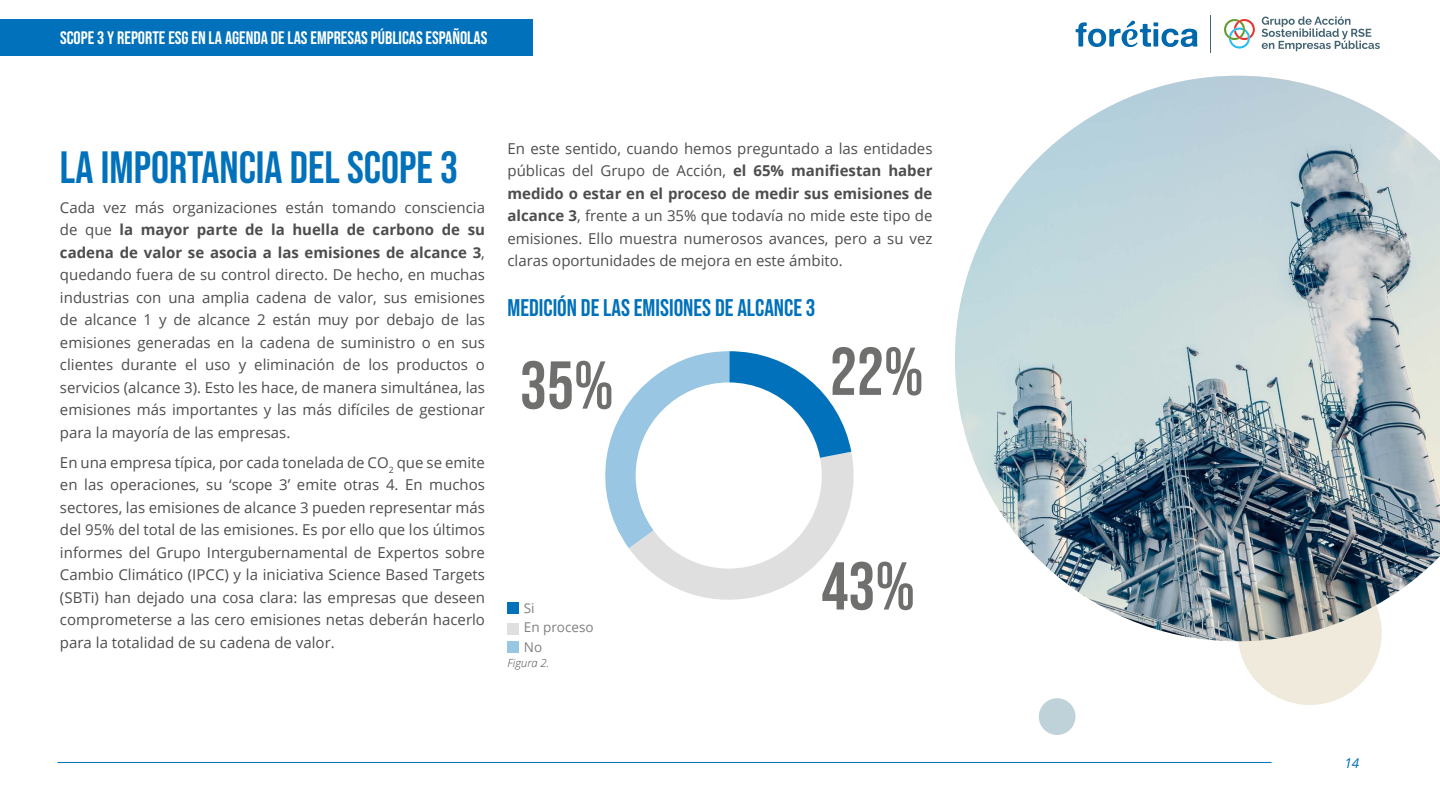
<style>
.page{position:relative;width:1440px;height:810px;background:#fff}
.page>*{position:absolute;margin:0;border:0;box-sizing:border-box;transform-origin:0 0}
.t1{font:67.5px "Bebas Neue";color:#6f6f6e}
.t2{font:45px "Bebas Neue";color:#0071ba}
.t3{font:24px "Bebas Neue";color:#0071ba}
.t4{font:18px "Bebas Neue";color:#fff}
.t5{font:15px/22.5px "Open Sans";color:#4d4d4d;text-align:justify}
.t6{font:13.5px/20px "Open Sans";color:#808080}
.t7{font:italic 13.5px "Open Sans";color:#0071ba}
.t8{font:italic 300 11.25px "Open Sans";color:#4d4d4d}
.s1{font-weight:700}
</style>
<div class="page">
<div style="left:0;top:19px;width:532px;height:37px;background:#0071ba"></div>
<hr style="left:57px;top:762px;width:1215px;height:1px;background:#0071ba">
<svg style="left:1076px;top:21px;width:121px;height:26px"></svg>
<hr style="left:1210px;top:15px;width:1px;height:38px;background:#446472">
<svg style="left:1262px;top:16px;width:118px;height:35px"></svg>
<svg style="left:1224px;top:19px;width:31px;height:30px"></svg>
<img style="left:955px;top:76px;width:485px;height:565px">
<svg style="left:1238px;top:561px;width:144px;height:144px;background:#b4b6af"></svg>
<div style="left:1039px;top:698px;width:37px;height:37px;background:#bfd2d9;border-radius:50%"></div>
<svg style="left:605px;top:351px;width:249px;height:249px"></svg>
<div style="left:508px;top:602px;width:11px;height:12px;background:#0071ba"></div>
<div style="left:508px;top:642px;width:11px;height:11px;background:#99c6e3"></div>
<div style="left:508px;top:623px;width:11px;height:12px;background:#dfdfdf"></div>
<div style="left:636px;top:382px;width:186px;height:187px;background:#fff;border-radius:50%"></div>
<p class="t4" style="left:60px;top:28px;width:429px">SCOPE 3 Y REPORTE ESG EN LA AGENDA DE LAS EMPRESAS PÚBLICAS ESPAÑOLAS</p>
<h2 class="t2" style="left:60px;top:142px;width:400px">LA IMPORTANCIA DEL SCOPE 3</h2>
<p class="t5" style="left:60px;top:196px;width:427px">Cada vez más organizaciones están tomando consciencia de que <span class="s1">la mayor parte de la huella de carbono de su cadena de valor se asocia a las emisiones de alcance 3</span>, quedando fuera de su control directo. De hecho, en muchas industrias con una amplia cadena de valor, sus emisiones de alcance 1 y de alcance 2 están muy por debajo de las emisiones generadas en la cadena de suministro o en sus clientes durante el uso y eliminación de los productos o servicios (alcance 3). Esto les hace, de manera simultánea, las emisiones más importantes y las más difíciles de gestionar para la mayoría de las empresas.</p>
<p class="t5" style="left:60px;top:451px;width:427px">En una empresa típica, por cada tonelada de CO<sub>2</sub> que se emite en las operaciones, su ‘scope 3’ emite otras 4. En muchos sectores, las emisiones de alcance 3 pueden representar más del 95% del total de las emisiones. Es por ello que los últimos informes del Grupo Intergubernamental de Expertos sobre Cambio Climático (IPCC) y la iniciativa Science Based Targets (SBTi) han dejado una cosa clara: las empresas que deseen comprometerse a las cero emisiones netas deberán hacerlo para la totalidad de su cadena de valor.</p>
<p class="t5" style="left:507px;top:137px;width:427px">En este sentido, cuando hemos preguntado a las entidades públicas del Grupo de Acción, <span class="s1">el 65% manifiestan haber medido o estar en el proceso de medir sus emisiones de alcance 3</span>, frente a un 35% que todavía no mide este tipo de emisiones. Ello muestra numerosos avances, pero a su vez claras oportunidades de mejora en este ámbito.</p>
<h3 class="t3" style="left:508px;top:294px;width:310px">MEDICIÓN DE LAS EMISIONES DE ALCANCE 3</h3>
<h1 class="t1" style="left:520px;top:347px;width:95px">35%</h1>
<h1 class="t1" style="left:830px;top:333px;width:95px">22%</h1>
<p class="t6" style="left:524px;top:597px;width:71px">Si<br>En proceso<br>No</p>
<p class="t8" style="left:507px;top:655px;width:44px">Figura 2.</p>
<h1 class="t1" style="left:821px;top:548px;width:95px">43%</h1>
<p class="t7" style="left:1345px;top:754px;width:16px">14</p>
</div>
